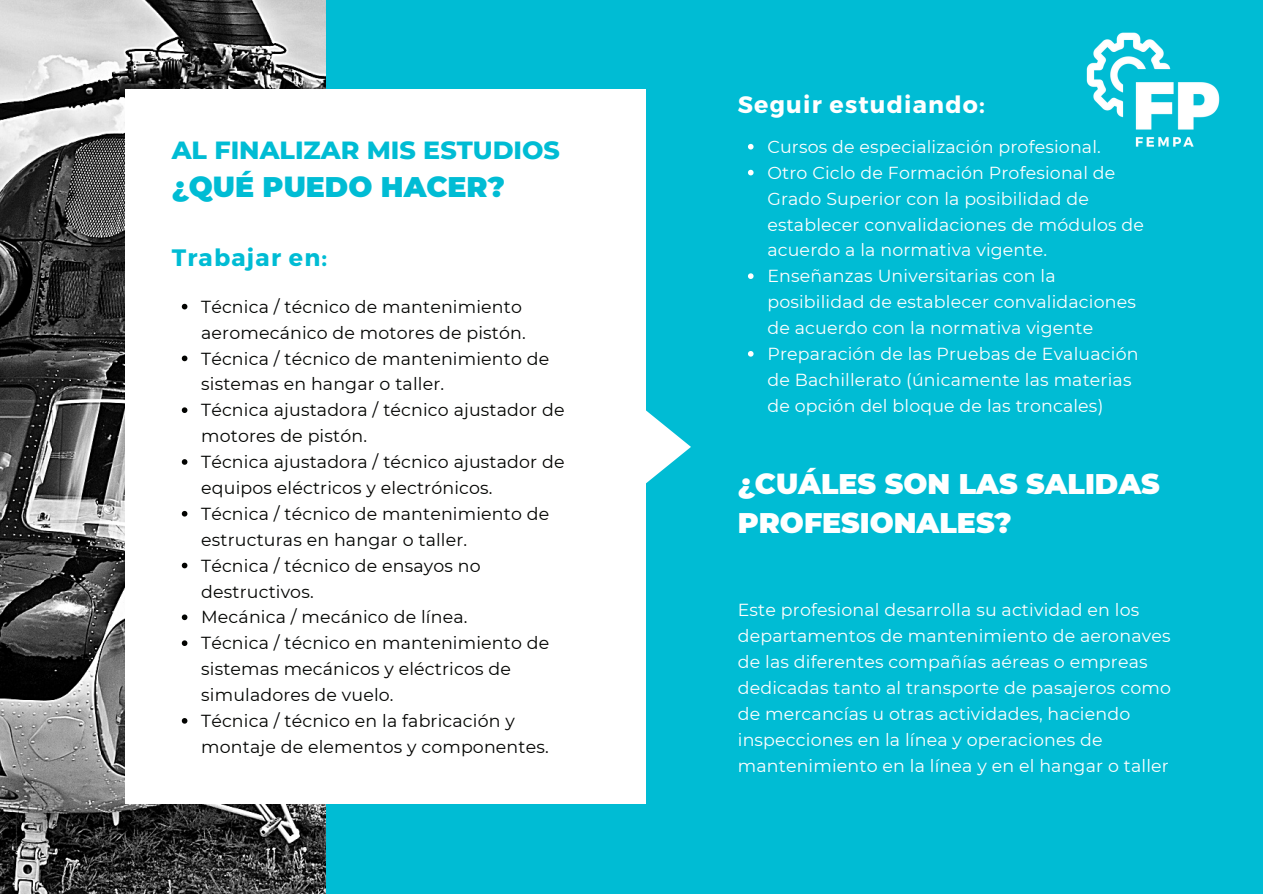
<style>
.page{position:relative;width:1263px;height:894px;background:#fff}
.page>*{position:absolute;margin:0;border:0;box-sizing:border-box;transform-origin:0 0}
.t1{font:900 28.35px/39.3px "Montserrat";color:#fff}
.t2{font:900 28.35px "Montserrat";color:#00bcd4}
.t3{font:800 25.35px "Montserrat";color:#00bcd4}
.t4{font:700 23.7px "Montserrat";letter-spacing:.05em;color:#fff}
.t5{font:700 23.7px "Montserrat";letter-spacing:.05em;color:#00bcd4}
.t6{font:17.4px/25.8px "Montserrat";letter-spacing:.01em;color:#fff}
.t7{font:17.4px/25.8px "Montserrat";letter-spacing:.01em;color:#020301}
</style>
<div class="page">
<div style="left:0;top:0;width:1263px;height:893px;background:#00bcd4"></div>
<img style="left:0;top:0;width:325px;height:893px">
<div style="left:125px;top:89px;width:521px;height:714px;background:#fff"></div>
<svg style="left:646px;top:410px;width:45px;height:74px"></svg>
<svg style="left:748px;top:144px;width:6px;height:5px"></svg>
<svg style="left:748px;top:170px;width:6px;height:5px"></svg>
<svg style="left:748px;top:273px;width:6px;height:6px"></svg>
<svg style="left:748px;top:351px;width:6px;height:5px"></svg>
<svg style="left:182px;top:304px;width:5px;height:5px"></svg>
<svg style="left:182px;top:355px;width:5px;height:6px"></svg>
<svg style="left:182px;top:407px;width:5px;height:6px"></svg>
<svg style="left:182px;top:459px;width:5px;height:5px"></svg>
<svg style="left:182px;top:511px;width:5px;height:5px"></svg>
<svg style="left:182px;top:562px;width:5px;height:6px"></svg>
<svg style="left:182px;top:614px;width:5px;height:6px"></svg>
<svg style="left:182px;top:640px;width:5px;height:5px"></svg>
<svg style="left:182px;top:718px;width:5px;height:5px"></svg>
<img style="left:1086px;top:32px;width:134px;height:115px">
<p class="t3" style="left:172px;top:134px;width:390px">AL FINALIZAR MIS ESTUDIOS</p>
<p class="t2" style="left:172px;top:169px;width:335px">¿QUÉ PUEDO HACER?</p>
<p class="t5" style="left:172px;top:242px;width:157px">Trabajar en:</p>
<p class="t7" style="left:201px;top:293px;width:326px">Técnica / técnico de mantenimiento aeromecánico de motores de pistón.</p>
<p class="t7" style="left:201px;top:345px;width:350px">Técnica / técnico de mantenimiento de sistemas en hangar o taller.</p>
<p class="t7" style="left:201px;top:397px;width:365px">Técnica ajustadora / técnico ajustador de motores de pistón.</p>
<p class="t7" style="left:201px;top:449px;width:365px">Técnica ajustadora / técnico ajustador de equipos eléctricos y electrónicos.</p>
<p class="t7" style="left:201px;top:500px;width:350px">Técnica / técnico de mantenimiento de estructuras en hangar o taller.</p>
<p class="t7" style="left:201px;top:552px;width:281px">Técnica / técnico de ensayos no destructivos.</p>
<p class="t7" style="left:201px;top:604px;width:268px">Mecánica / mecánico de línea.</p>
<p class="t7" style="left:201px;top:630px;width:350px">Técnica / técnico en mantenimiento de sistemas mecánicos y eléctricos de simuladores de vuelo.</p>
<p class="t7" style="left:201px;top:707px;width:349px">Técnica / técnico en la fabricación y montaje de elementos y componentes.</p>
<p class="t4" style="left:738px;top:89px;width:248px">Seguir estudiando:</p>
<p class="t6" style="left:767px;top:134px;width:335px">Cursos de especialización profesional.</p>
<p class="t6" style="left:767px;top:160px;width:378px">Otro Ciclo de Formación Profesional de Grado Superior con la posibilidad de establecer convalidaciones de módulos de acuerdo a la normativa vigente.</p>
<p class="t6" style="left:767px;top:263px;width:370px">Enseñanzas Universitarias con la posibilidad de establecer convalidaciones de acuerdo con la normativa vigente</p>
<p class="t6" style="left:767px;top:341px;width:373px">Preparación de las Pruebas de Evaluación de Bachillerato (únicamente las materias de opción del bloque de las troncales)</p>
<p class="t1" style="left:738px;top:464px;width:423px">¿CUÁLES SON LAS SALIDAS<br>PROFESIONALES?</p>
<p class="t6" style="left:738px;top:597px;width:435px">Este profesional desarrolla su actividad en los departamentos de mantenimiento de aeronaves de las diferentes compañías aéreas o empreas dedicadas tanto al transporte de pasajeros como de mercancías u otras actividades, haciendo inspecciones en la línea y operaciones de mantenimiento en la línea y en el hangar o taller</p>
</div>
